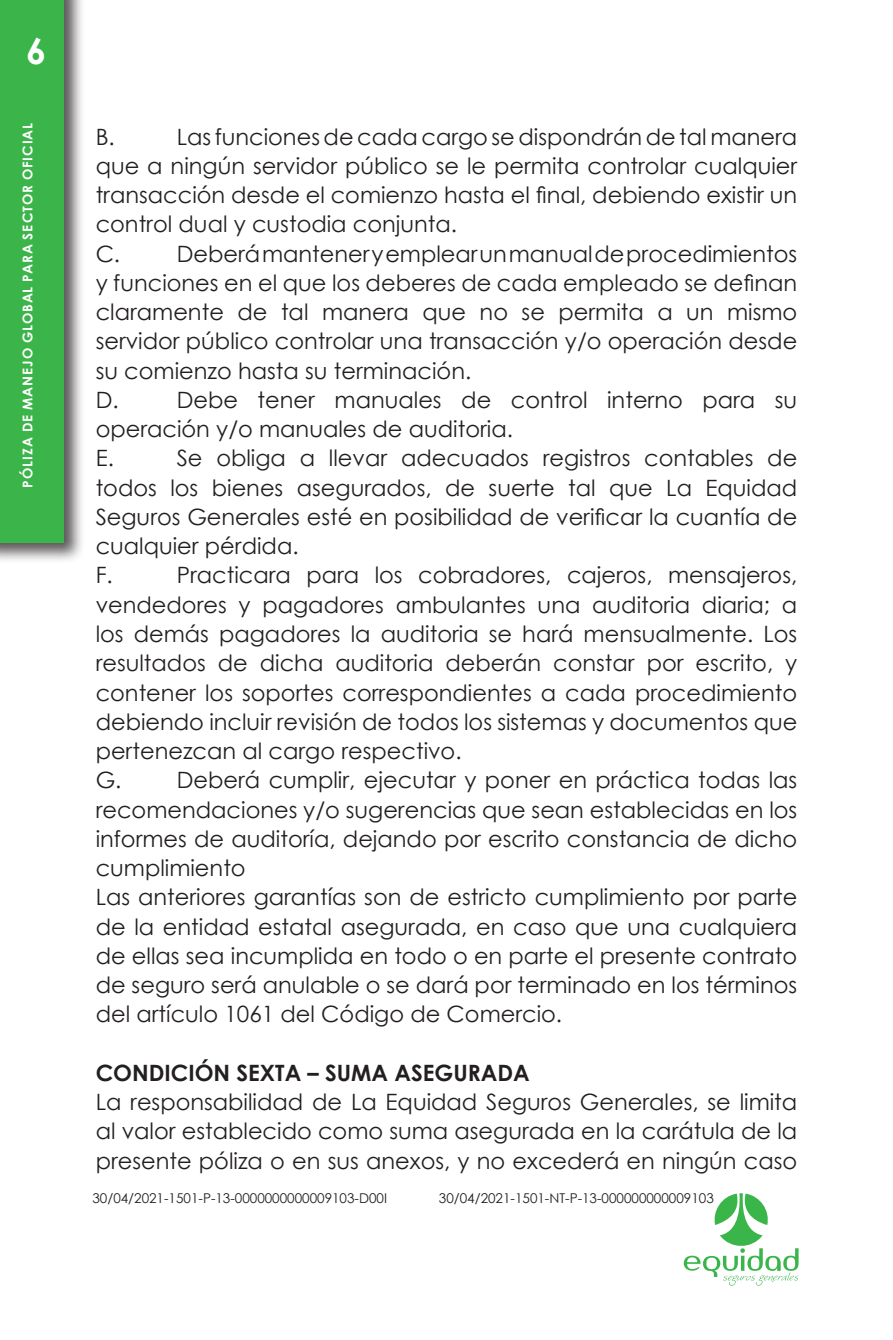
<style>
.page{position:relative;width:893px;height:1340px;background:#fff}
.page>*{position:absolute;margin:0;border:0;box-sizing:border-box;transform-origin:0 0}
.t1{font:700 36px "Century Gothic";color:#fff}
.t2{font:22.5px/29.2px "Century Gothic";color:#231f20;text-align:justify}
.t3{font:700 22.5px "Century Gothic";color:#231f20}
.t4{font:13.5px "Century Gothic";color:#231f20}
.t5{font:700 13.5px "Century Gothic";letter-spacing:.07em;color:#fff}
</style>
<div class="page">
<div style="left:0;top:0;width:85px;height:564px;background:#231f20;opacity:.75"></div>
<div style="left:0;top:0;width:64px;height:543px;background:#3bb54a"></div>
<svg style="left:683px;top:1193px;width:116px;height:92px"></svg>
<h1 class="t1" style="left:26px;top:23px;width:22px">6</h1>
<p class="t5" style="left:17px;top:487px;width:366px;rotate:-90deg">PÓLIZA DE MANEJO GLOBAL PARA SECTOR OFICIAL</p>
<p class="t2" style="left:96px;top:121px;width:21px">B.</p>
<p class="t2" style="left:96px;top:121px;width:703px;text-indent:81px">Las funciones de cada cargo se dispondrán de tal manera que a ningún servidor público se le permita controlar cualquier transacción desde el comienzo hasta el final, debiendo existir un control dual y custodia conjunta.</p>
<p class="t2" style="left:96px;top:238px;width:26px">C.</p>
<p class="t2" style="left:96px;top:238px;width:703px;text-indent:81px">Deberá mantener y emplear un manual de procedimientos y funciones en el que los deberes de cada empleado se definan claramente de tal manera que no se permita a un mismo servidor público controlar una transacción y/o operación desde su comienzo hasta su terminación.</p>
<p class="t2" style="left:96px;top:385px;width:24px">D.</p>
<p class="t2" style="left:96px;top:385px;width:703px;text-indent:81px">Debe tener manuales de control interno para su operación y/o manuales de auditoria.</p>
<p class="t2" style="left:96px;top:443px;width:20px">E.</p>
<p class="t2" style="left:96px;top:443px;width:703px;text-indent:81px">Se obliga a llevar adecuados registros contables de todos los bienes asegurados, de suerte tal que La Equidad Seguros Generales esté en posibilidad de verificar la cuantía de cualquier pérdida.</p>
<p class="t2" style="left:96px;top:560px;width:19px">F.</p>
<p class="t2" style="left:96px;top:560px;width:703px;text-indent:81px">Practicara para los cobradores, cajeros, mensajeros, vendedores y pagadores ambulantes una auditoria diaria; a los demás pagadores la auditoria se hará mensualmente. Los resultados de dicha auditoria deberán constar por escrito, y contener los soportes correspondientes a cada procedimiento debiendo incluir revisión de todos los sistemas y documentos que pertenezcan al cargo respectivo.</p>
<p class="t2" style="left:96px;top:765px;width:27px">G.</p>
<p class="t2" style="left:96px;top:765px;width:703px;text-indent:81px">Deberá cumplir, ejecutar y poner en práctica todas las recomendaciones y/o sugerencias que sean establecidas en los informes de auditoría, dejando por escrito constancia de dicho cumplimiento</p>
<p class="t2" style="left:96px;top:882px;width:703px">Las anteriores garantías son de estricto cumplimiento por parte de la entidad estatal asegurada, en caso que una cualquiera de ellas sea incumplida en todo o en parte el presente contrato de seguro será anulable o se dará por terminado en los términos del artículo 1061 del Código de Comercio.</p>
<p class="t3" style="left:96px;top:1055px;width:436px">CONDICIÓN SEXTA – SUMA ASEGURADA</p>
<p class="t2" style="left:96px;top:1087px;width:703px">La responsabilidad de La Equidad Seguros Generales, se limita al valor establecido como suma asegurada en la carátula de la presente póliza o en sus anexos, y no excederá en ningún caso</p>
<p class="t4" style="left:92px;top:1188px;width:296px">30/04/2021-1501-P-13-0000000000009103-D00I</p>
<p class="t4" style="left:439px;top:1188px;width:276px">30/04/2021-1501-NT-P-13-000000000009103</p>
</div>
